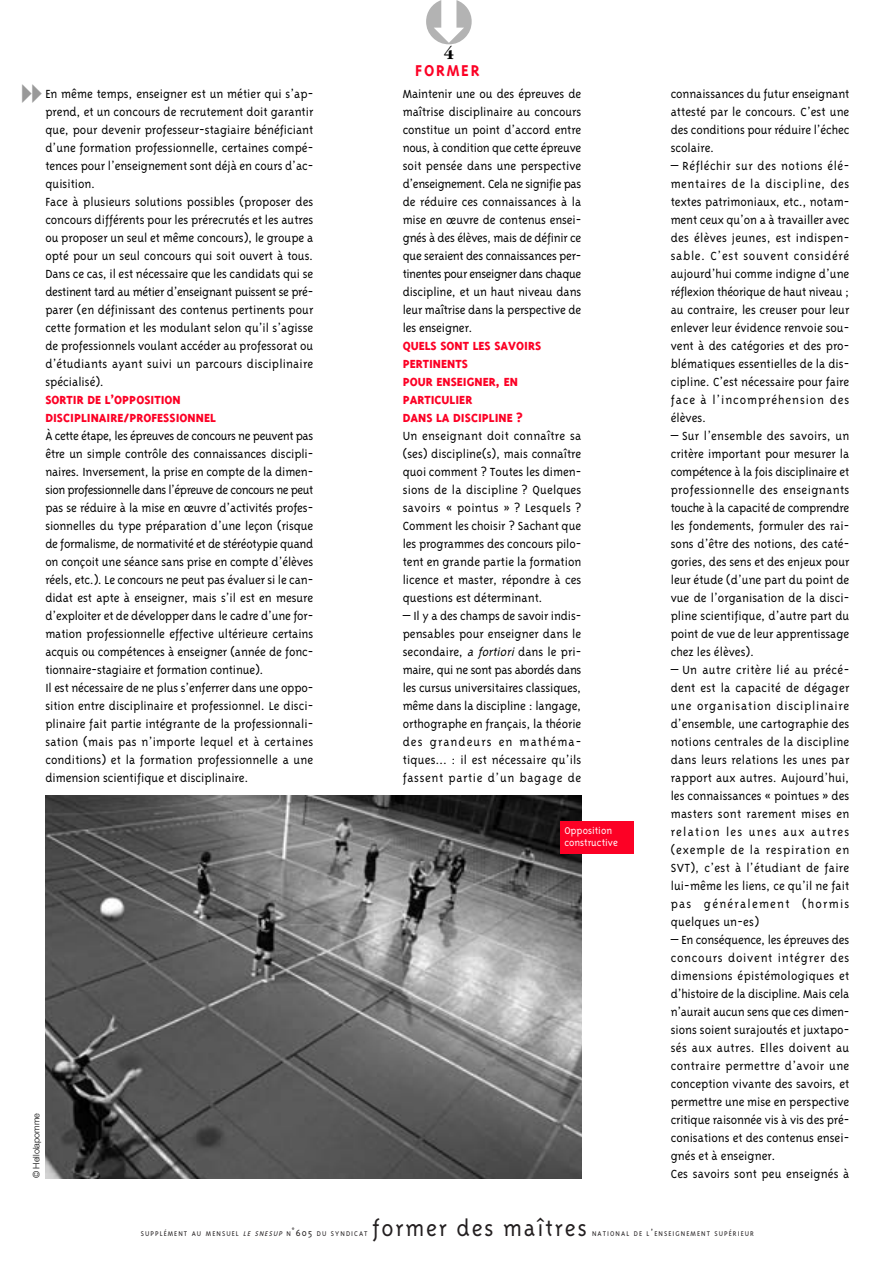
<style>
.page{position:relative;width:893px;height:1262px;background:#fff}
.page>*{position:absolute;margin:0;border:0;box-sizing:border-box;transform-origin:0 0}
.t1{font:300 25.5px "Triplex";letter-spacing:.07em;color:#231f20}
.t2{font:700 18px "Triplex";letter-spacing:.1em;color:#fc0125}
.t3{font:700 18px "Garamond";color:#000}
.t4{font:300 13.5px/18px "Triplex";color:#000;text-align:justify}
.t5{font:800 13.5px/18px "Triplex";color:#fc0125}
.t6{font:300 11.25px/12px "Triplex";color:#fff}
.t7{font:300 9px "Helvetica Neue";color:#000}
.t8{font:300 7.8px "Triplex";letter-spacing:.135em;color:#231f20}
.s1{font-style:italic}
.s2{font-size:10.5px}
</style>
<div class="page">
<img style="left:45px;top:795px;width:536px;height:383px">
<div style="left:560px;top:821px;width:73px;height:33px;background:#fc0125"></div>
<p class="t4" style="left:45px;top:86px;width:269px;text-align:left">En même temps, enseigner est un métier qui s’ap&shy;prend, et un concours de recrutement doit garantir que, pour devenir professeur-stagiaire bénéficiant d’une formation professionnelle, certaines compé&shy;tences pour l’enseignement sont déjà en cours d’ac&shy;quisition.<br>Face à plusieurs solutions possibles (proposer des concours différents pour les prérecrutés et les autres ou proposer un seul et même concours), le groupe a opté pour un seul concours qui soit ouvert à tous.<br>Dans ce cas, il est nécessaire que les candidats qui se destinent tard au métier d’enseignant puissent se pré&shy;parer (en définissant des contenus pertinents pour cette formation et les modulant selon qu’il s’agisse de professionnels voulant accéder au professorat ou d’étudiants ayant suivi un parcours disciplinaire spécialisé).</p>
<p class="t5" style="left:45px;top:392px;width:172px">SORTIR DE L’OPPOSITION<br>DISCIPLINAIRE/PROFESSIONNEL</p>
<p class="t4" style="left:45px;top:428px;width:269px;text-align:left">À cette étape, les épreuves de concours ne peuvent pas être un simple contrôle des connaissances discipli&shy;naires. Inversement, la prise en compte de la dimen&shy;sion professionnelle dans l’épreuve de concours ne peut pas se réduire à la mise en œuvre d’activités profes&shy;sionnelles du type préparation d’une leçon (risque de formalisme, de normativité et de stéréotypie quand on conçoit une séance sans prise en compte d’élèves réels, etc.). Le concours ne peut pas évaluer si le can&shy;didat est apte à enseigner, mais s’il est en mesure d’exploiter et de développer dans le cadre d’une for&shy;mation professionnelle effective ultérieure certains acquis ou compétences à enseigner (année de fonc&shy;tionnaire-stagiaire et formation continue).<br>Il est nécessaire de ne plus s’enferrer dans une oppo&shy;sition entre disciplinaire et professionnel. Le disci&shy;plinaire fait partie intégrante de la professionnali&shy;sation (mais pas n’importe lequel et à certaines conditions) et la formation professionnelle a une dimension scientifique et disciplinaire.</p>
<p class="t7" style="left:33px;top:1178px;width:67px;rotate:-90deg">© Hellolapomme</p>
<h2 class="t3" style="left:444px;top:47px;width:12px">4</h2>
<h2 class="t2" style="left:415px;top:63px;width:66px">FORMER</h2>
<p class="t4" style="left:402px;top:86px;width:180px">Maintenir une ou des épreuves de maîtrise disciplinaire au concours constitue un point d’accord entre nous, à condition que cette épreuve soit pensée dans une perspective d’enseignement. Cela ne signifie pas de réduire ces connaissances à la mise en œuvre de contenus ensei&shy;gnés à des élèves, mais de définir ce que seraient des connaissances per&shy;tinentes pour enseigner dans chaque discipline, et un haut niveau dans leur maîtrise dans la perspective de les enseigner.</p>
<p class="t5" style="left:402px;top:338px;width:140px">QUELS SONT LES SAVOIRS<br>PERTINENTS<br>POUR ENSEIGNER, EN<br>PARTICULIER<br>DANS LA DISCIPLINE ?</p>
<p class="t4" style="left:402px;top:428px;width:180px">Un enseignant doit connaître sa (ses) discipline(s), mais connaître quoi comment ? Toutes les dimen&shy;sions de la discipline ? Quelques savoirs « pointus » ? Lesquels ?<br>Comment les choisir ? Sachant que les programmes des concours pilo&shy;tent en grande partie la formation licence et master, répondre à ces questions est déterminant.</p>
<p class="t4" style="left:402px;top:608px;width:180px">– Il y a des champs de savoir indis&shy;pensables pour enseigner dans le secondaire, <span class="s1">a fortiori</span> dans le pri&shy;maire, qui ne sont pas abordés dans les cursus universitaires classiques, même dans la discipline : langage, orthographe en français, la théorie des grandeurs en mathéma&shy;tiques… : il est nécessaire qu’ils fassent partie d’un bagage de</p>
<p class="t6" style="left:564px;top:825px;width:55px">Opposition constructive</p>
<p class="t4" style="left:670px;top:86px;width:180px">connaissances du futur enseignant attesté par le concours. C’est une des conditions pour réduire l’échec scolaire.</p>
<p class="t4" style="left:670px;top:158px;width:180px">– Réfléchir sur des notions élé&shy;mentaires de la discipline, des textes patrimoniaux, etc., notam&shy;ment ceux qu’on a à travailler avec des élèves jeunes, est indispen&shy;sable. C’est souvent considéré aujourd’hui comme indigne d’une réflexion théorique de haut niveau ; au contraire, les creuser pour leur enlever leur évidence renvoie sou&shy;vent à des catégories et des pro&shy;blématiques essentielles de la dis&shy;cipline. C’est nécessaire pour faire face à l’incompréhension des élèves.</p>
<p class="t4" style="left:670px;top:428px;width:180px">– Sur l’ensemble des savoirs, un critère important pour mesurer la compétence à la fois disciplinaire et professionnelle des enseignants touche à la capacité de comprendre les fondements, formuler des rai&shy;sons d’être des notions, des caté&shy;gories, des sens et des enjeux pour leur étude (d’une part du point de vue de l’organisation de la disci&shy;pline scientifique, d’autre part du point de vue de leur apprentissage chez les élèves).</p>
<p class="t4" style="left:670px;top:662px;width:180px">– Un autre critère lié au précé&shy;dent est la capacité de dégager une organisation disciplinaire d’ensemble, une cartographie des notions centrales de la discipline dans leurs relations les unes par rapport aux autres. Aujourd’hui, les connaissances « pointues » des masters sont rarement mises en relation les unes aux autres (exemple de la respiration en SVT), c’est à l’étudiant de faire lui-même les liens, ce qu’il ne fait pas généralement (hormis quelques un-es)</p>
<p class="t4" style="left:670px;top:932px;width:180px;text-align:left">– En conséquence, les épreuves des concours doivent intégrer des dimensions épistémologiques et d’histoire de la discipline. Mais cela n’aurait aucun sens que ces dimen&shy;sions soient surajoutés et juxtapo&shy;sés aux autres. Elles doivent au contraire permettre d’avoir une conception vivante des savoirs, et permettre une mise en perspective critique raisonnée vis à vis des pré&shy;conisations et des contenus ensei&shy;gnés et à enseigner.<br>Ces savoirs sont peu enseignés à</p>
<p class="t8" style="left:141px;top:1230px;width:228px">SUPPLÉMENT AU MENSUEL <span class="s1">LE SNESUP</span> N<span class="s2">˚605</span> DU SYNDICAT</p>
<h1 class="t1" style="left:372px;top:1218px;width:216px">former des maîtres</h1>
<p class="t8" style="left:592px;top:1230px;width:163px">NATIONAL DE L<span class="s2">’</span>ENSEIGNEMENT SUPÉRIEUR</p>
</div>
